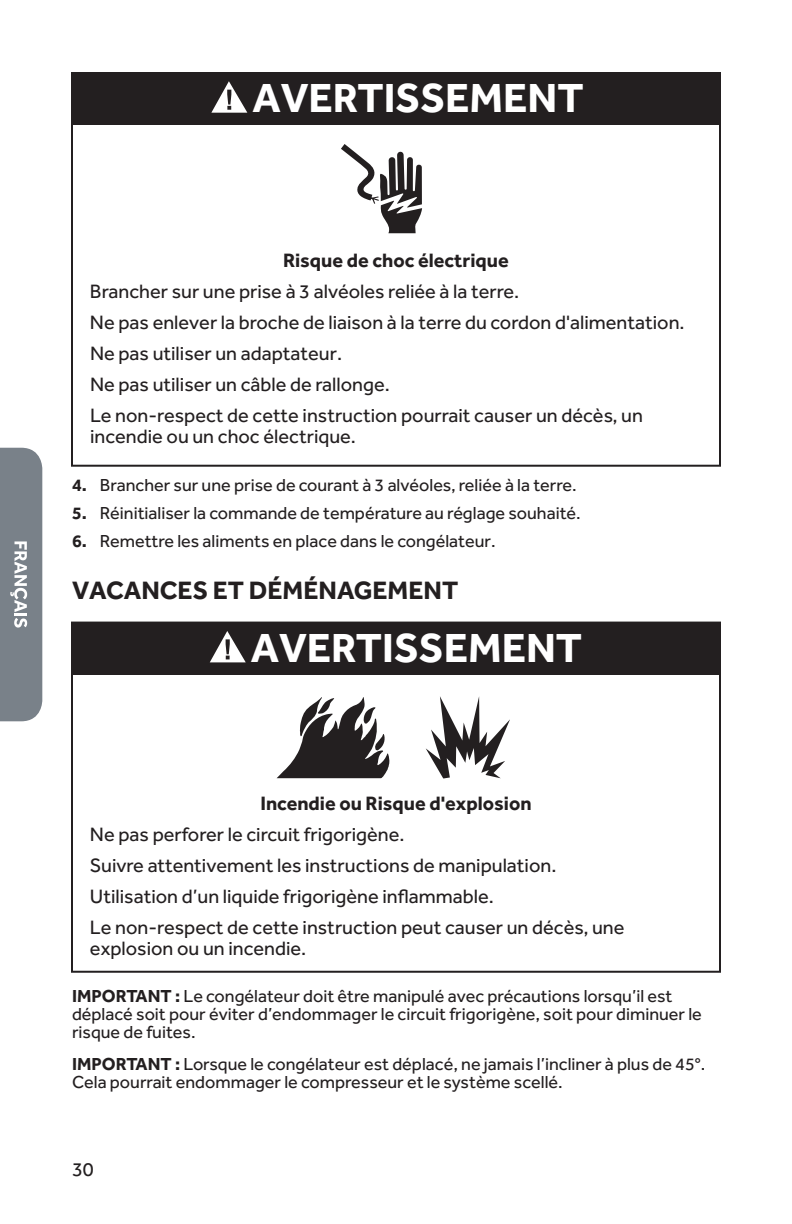
<style>
.page{position:relative;width:792px;height:1224px;background:#fff}
.page>*{position:absolute;margin:0;border:0;box-sizing:border-box;transform-origin:0 0}
.t1{font:700 42px "Effra";color:#fff}
.t2{font:700 26px "Effra";color:#231f20}
.t3{font:20px/31px "Effra";color:#231f20}
.t4{font:700 20px "Effra";color:#231f20}
.t5{font:18px/18px "Effra";color:#231f20}
.s1{font-weight:700}
</style>
<div class="page">
<svg style="left:0;top:448px;width:42px;height:273px;background:#818890"></svg>
<svg style="left:341px;top:144px;width:81px;height:89px"></svg>
<div style="left:72px;top:73px;width:648px;height:52px;background:#231f20"></div>
<svg style="left:211px;top:81px;width:36px;height:32px"></svg>
<div style="left:72px;top:623px;width:648px;height:51px;background:#231f20"></div>
<svg style="left:210px;top:631px;width:36px;height:31px"></svg>
<svg style="left:426px;top:696px;width:84px;height:82px"></svg>
<svg style="left:277px;top:697px;width:113px;height:81px"></svg>
<h1 class="t1" style="left:252px;top:73px;width:333px">AVERTISSEMENT</h1>
<p class="t4" style="left:283px;top:248px;width:227px">Risque de choc électrique</p>
<p class="t3" style="left:90px;top:276px;width:596px">Brancher sur une prise à 3 alvéoles reliée à la terre.<br>Ne pas enlever la broche de liaison à la terre du cordon d'alimentation.<br>Ne pas utiliser un adaptateur.<br>Ne pas utiliser un câble de rallonge.<br>Le non-respect de cette instruction pourrait causer un décès, un</p>
<p class="t3" style="left:90px;top:421px;width:268px">incendie ou un choc électrique.</p>
<p class="t5" style="left:72px;top:476px;width:506px"><span class="s1">4.</span> Brancher sur une prise de courant à 3 alvéoles, reliée à la terre.</p>
<p class="t5" style="left:72px;top:504px;width:510px"><span class="s1">5.</span> Réinitialiser la commande de température au réglage souhaité.</p>
<p class="t5" style="left:72px;top:532px;width:425px"><span class="s1">6.</span> Remettre les aliments en place dans le congélateur.</p>
<h2 class="t2" style="left:72px;top:574px;width:388px">VACANCES ET DÉMÉNAGEMENT</h2>
<h1 class="t1" style="left:251px;top:622px;width:333px">AVERTISSEMENT</h1>
<p class="t4" style="left:260px;top:791px;width:273px">Incendie ou Risque d'explosion</p>
<p class="t3" style="left:90px;top:819px;width:536px">Ne pas perforer le circuit frigorigène.<br>Suivre attentivement les instructions de manipulation.<br>Utilisation d’un liquide frigorigène inflammable.<br>Le non-respect de cette instruction peut causer un décès, une</p>
<p class="t3" style="left:90px;top:933px;width:218px">explosion ou un incendie.</p>
<p class="t5" style="left:72px;top:987px;width:631px"><span class="s1">IMPORTANT :</span> Le congélateur doit être manipulé avec précautions lorsqu’il est déplacé soit pour éviter d’endommager le circuit frigorigène, soit pour diminuer le risque de fuites.</p>
<p class="t5" style="left:72px;top:1055px;width:635px"><span class="s1">IMPORTANT :</span> Lorsque le congélateur est déplacé, ne jamais l’incliner à plus de 45°.<br>Cela pourrait endommager le compresseur et le système scellé.</p>
<p class="t3" style="left:72px;top:1153px;width:23px">30</p>
</div>
